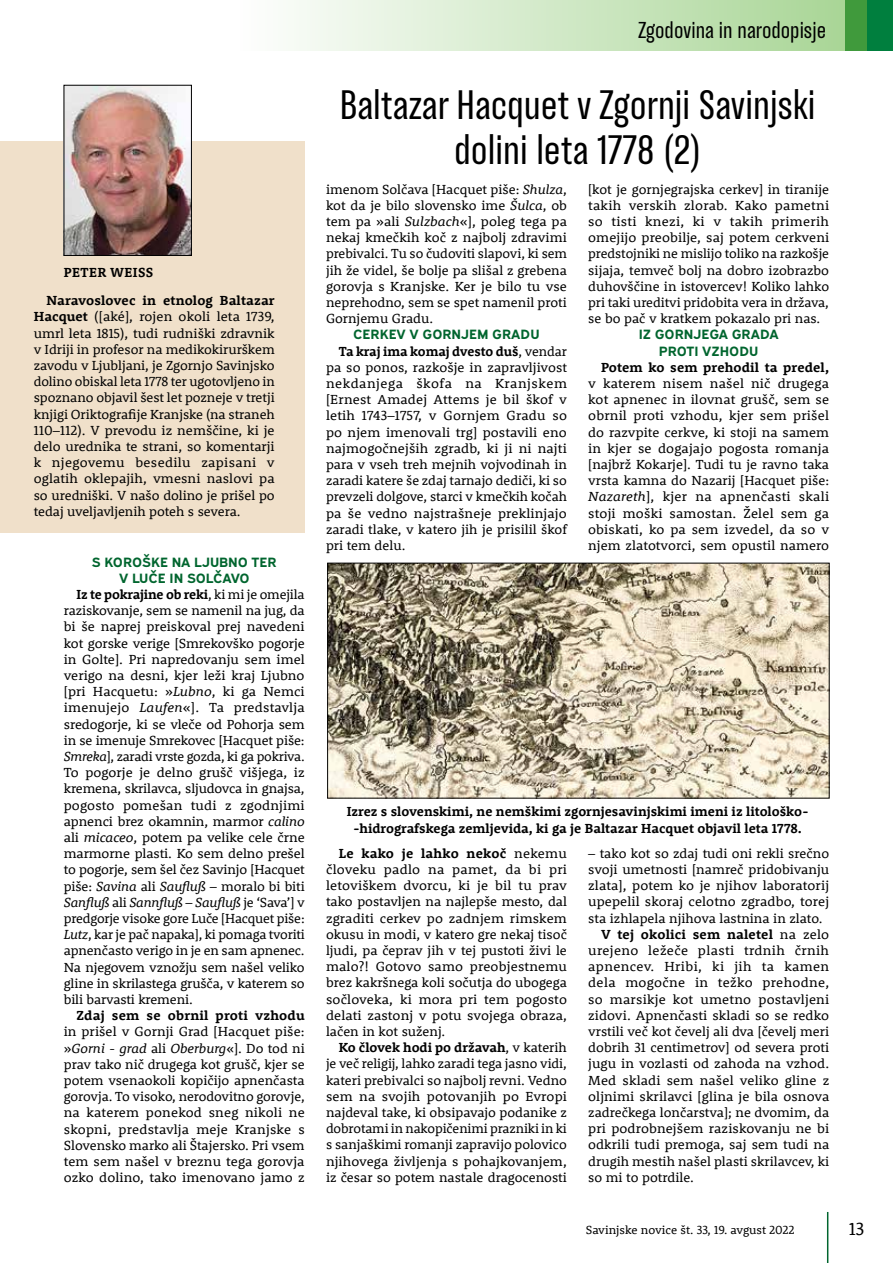
<style>
.page{position:relative;width:893px;height:1263px;background:#fff}
.page>*{position:absolute;margin:0;border:0;box-sizing:border-box;transform-origin:0 0}
.t1{font:37.5px/45px "TT Backwards Sans Regular";color:#000;text-align:center}
.t2{font:21px "TT Backwards Sans Regular";color:#000}
.t3{font:18px "Rooney";color:#000}
.t4{font:13.5px/16.2px "Rooney";color:#000;text-align:justify}
.t5{font:700 13.5px/16.2px "Rooney";color:#000;text-align:center}
.t6{font:13.5px "Rooney";letter-spacing:.025em;color:#000}
.t7{font:700 13.5px/16.2px "Expressway Rg";color:#00652e;text-align:center}
.t8{font:700 13.5px "Rooney";letter-spacing:.03em;color:#000}
.t9{font:12px "Rooney";color:#000}
.s1{font-weight:700}
.s2{font-style:italic}
.s3{font-weight:400}
</style>
<div class="page">
<div style="left:240px;top:0;width:653px;height:51px;background:linear-gradient(to right,#fefefe,#a2d28e)"></div>
<hr style="left:827px;top:1212px;width:1px;height:51px;background:#00652e">
<div style="left:846px;top:0;width:23px;height:51px;background:#409a3c"></div>
<div style="left:867px;top:0;width:26px;height:51px;background:#007f3e"></div>
<div style="left:0;top:142px;width:305px;height:391px;background:#f0e0ca"></div>
<img style="left:66px;top:87px;width:124px;height:167px">
<div style="left:64px;top:85px;width:128px;height:171px;border:1px solid #000"></div>
<img style="left:329px;top:565px;width:498px;height:231px">
<div style="left:327px;top:563px;width:502px;height:235px;border:1px solid #000"></div>
<p class="t8" style="left:64px;top:264px;width:91px">PETER WEISS</p>
<p class="t4" style="left:34px;top:292px;width:243px;text-indent:13px"><span class="s1">Naravoslovec in etnolog Baltazar Hacquet</span> ([aké], rojen okoli leta 1739, umrl leta 1815), tudi rudniški zdravnik v Idriji in profesor na medikokirurškem zavodu v Ljubljani, je Zgornjo Savinjsko dolino obiskal leta 1778 ter ugotovljeno in spoznano objavil šest let pozneje v tretji knjigi Oriktografije Kranjske (na straneh 110–112). V prevodu iz nemščine, ki je delo urednika te strani, so komentarji k njegovemu besedilu zapisani v oglatih oklepajih, vmesni naslovi pa so uredniški. V našo dolino je prišel po tedaj uveljavljenih poteh s severa.</p>
<p class="t7" style="left:92px;top:552px;width:186px">S KOROŠKE NA LJUBNO TER<br>V LUČE IN SOLČAVO</p>
<p class="t4" style="left:64px;top:586px;width:243px;text-indent:13px"><span class="s1">Iz te pokrajine ob reki</span>, ki mi je omejila raziskovanje, sem se namenil na jug, da bi še naprej preiskoval prej navedeni kot gorske verige [Smrekovško pogorje in Golte]. Pri napredovanju sem imel verigo na desni, kjer leži kraj Ljubno [pri Hacquetu: »<span class="s2">Lubno</span>, ki ga Nemci imenujejo <span class="s2">Laufen</span>«]. Ta predstavlja sredogorje, ki se vleče od Pohorja sem in se imenuje Smrekovec [Hacquet piše:<br><span class="s2">Smreka</span>], zaradi vrste gozda, ki ga pokriva.<br>To pogorje je delno grušč višjega, iz kremena, skrilavca, sljudovca in gnajsa, pogosto pomešan tudi z zgodnjimi apnenci brez okamnin, marmor <span class="s2">calino </span>ali <span class="s2">micaceo</span>, potem pa velike cele črne marmorne plasti. Ko sem delno prešel to pogorje, sem šel čez Savinjo [Hacquet piše: <span class="s2">Savina</span> ali <span class="s2">Saufluß</span> – moralo bi biti <span class="s2">Sanfluß</span> ali <span class="s2">Sannfluß</span> – <span class="s2">Saufluß</span> je ‘Sava’] v predgorje visoke gore Luče [Hacquet piše:<br><span class="s2">Lutz</span>, kar je pač napaka], ki pomaga tvoriti apnenčasto verigo in je en sam apnenec.<br>Na njegovem vznožju sem našel veliko gline in skrilastega grušča, v katerem so bili barvasti kremeni.</p>
<p class="t5" style="left:77px;top:1007px;width:230px">Zdaj sem se obrnil proti vzhodu</p>
<p class="t4" style="left:64px;top:1023px;width:243px">in prišel v Gornji Grad [Hacquet piše: »<span class="s2">Gorni - grad</span> ali <span class="s2">Oberburg</span>«]. Do tod ni prav tako nič drugega kot grušč, kjer se potem vsenaokoli kopičijo apnenčasta gorovja. To visoko, nerodovitno gorovje, na katerem ponekod sneg nikoli ne skopni, predstavlja meje Kranjske s Slovensko marko ali Štajersko. Pri vsem tem sem našel v breznu tega gorovja ozko dolino, tako imenovano jamo z</p>
<h2 class="t2" style="left:638px;top:17px;width:189px">Zgodovina in narodopisje</h2>
<h1 class="t1" style="left:340px;top:83px;width:477px">Baltazar Hacquet v Zgornji Savinjski dolini leta 1778 (2)</h1>
<p class="t4" style="left:326px;top:180px;width:243px">imenom Solčava [Hacquet piše: <span class="s2">Shulza</span>, kot da je bilo slovensko ime <span class="s2">Šulca</span>, ob tem pa »ali <span class="s2">Sulzbach</span>«], poleg tega pa nekaj kmečkih koč z najbolj zdravimi prebivalci. Tu so čudoviti slapovi, ki sem jih že videl, še bolje pa slišal z grebena gorovja s Kranjske. Ker je bilo tu vse neprehodno, sem se spet namenil proti Gornjemu Gradu.</p>
<p class="t7" style="left:353px;top:325px;width:188px">CERKEV V GORNJEM GRADU</p>
<p class="t4" style="left:326px;top:342px;width:243px;text-indent:13px"><span class="s1">Ta kraj ima komaj dvesto duš</span>, vendar pa so ponos, razkošje in zapravljivost nekdanjega škofa na Kranjskem [Ernest Amadej Attems je bil škof v letih 1743–1757, v Gornjem Gradu so po njem imenovali trg] postavili eno najmogočnejših zgradb, ki ji ni najti para v vseh treh mejnih vojvodinah in zaradi katere še zdaj tarnajo dediči, ki so prevzeli dolgove, starci v kmečkih kočah pa še vedno najstrašneje preklinjajo zaradi tlake, v katero jih je prisilil škof pri tem delu.</p>
<p class="t4" style="left:588px;top:180px;width:243px">[kot je gornjegrajska cerkev] in tiranije takih verskih zlorab. Kako pametni so tisti knezi, ki v takih primerih omejijo preobilje, saj potem cerkveni predstojniki ne mislijo toliko na razkošje sijaja, temveč bolj na dobro izobrazbo duhovščine in istovercev! Koliko lahko pri taki ureditvi pridobita vera in država, se bo pač v kratkem pokazalo pri nas.</p>
<p class="t7" style="left:639px;top:325px;width:141px">IZ GORNJEGA GRADA<br>PROTI VZHODU</p>
<p class="t5" style="left:601px;top:359px;width:230px">Potem ko sem prehodil ta predel,</p>
<p class="t4" style="left:588px;top:375px;width:243px">v katerem nisem našel nič drugega kot apnenec in ilovnat grušč, sem se obrnil proti vzhodu, kjer sem prišel do razvpite cerkve, ki stoji na samem in kjer se dogajajo pogosta romanja [najbrž Kokarje]. Tudi tu je ravno taka vrsta kamna do Nazarij [Hacquet piše:<br><span class="s2">Nazareth</span>], kjer na apnenčasti skali stoji moški samostan. Želel sem ga obiskati, ko pa sem izvedel, da so v njem zlatotvorci, sem opustil namero</p>
<p class="t5" style="left:347px;top:803px;width:463px">Izrez s slovenskimi, ne nemškimi zgornjesavinjskimi imeni iz litološko--hidrografskega zemljevida, ki ga je Baltazar Hacquet objavil leta 1778.</p>
<p class="t4" style="left:326px;top:845px;width:243px;text-indent:13px"><span class="s1">Le kako je lahko nekoč</span> nekemu človeku padlo na pamet, da bi pri letoviškem dvorcu, ki je bil tu prav tako postavljen na najlepše mesto, dal zgraditi cerkev po zadnjem rimskem okusu in modi, v katero gre nekaj tisoč ljudi, pa čeprav jih v tej pustoti živi le malo?! Gotovo samo preobjestnemu brez kakršnega koli sočutja do ubogega sočloveka, ki mora pri tem pogosto delati zastonj v potu svojega obraza, lačen in kot suženj.</p>
<p class="t4" style="left:326px;top:1039px;width:243px;text-indent:13px"><span class="s1">Ko človek hodi po državah</span>, v katerih je več religij, lahko zaradi tega jasno vidi, kateri prebivalci so najbolj revni. Vedno sem na svojih potovanjih po Evropi najdeval take, ki obsipavajo podanike z dobrotami in nakopičenimi prazniki in ki s sanjaškimi romanji zapravijo polovico njihovega življenja s pohajkovanjem, iz česar so potem nastale dragocenosti</p>
<p class="t4" style="left:588px;top:845px;width:242px">– tako kot so zdaj tudi oni rekli srečno</p>
<p class="t4" style="left:588px;top:861px;width:243px">svoji umetnosti [namreč pridobivanju</p>
<p class="t4" style="left:588px;top:877px;width:242px">zlata], potem ko je njihov laboratorij</p>
<p class="t4" style="left:588px;top:893px;width:242px">upepelil skoraj celotno zgradbo, torej</p>
<p class="t4" style="left:588px;top:909px;width:236px">sta izhlapela njihova lastnina in zlato.</p>
<p class="t5" style="left:601px;top:926px;width:230px">V tej okolici sem naletel <span class="s3">na zelo</span></p>
<p class="t6" style="left:588px;top:941px;width:242px">urejeno ležeče plasti trdnih črnih</p>
<p class="t6" style="left:588px;top:958px;width:243px">apnencev. Hribi, ki jih ta kamen</p>
<p class="t6" style="left:588px;top:974px;width:242px">dela mogočne in težko prehodne,</p>
<p class="t4" style="left:588px;top:990px;width:243px">so marsikje kot umetno postavljeni</p>
<p class="t4" style="left:588px;top:1007px;width:242px">zidovi. Apnenčasti skladi so se redko</p>
<p class="t4" style="left:588px;top:1023px;width:242px">vrstili več kot čevelj ali dva [čevelj meri</p>
<p class="t4" style="left:588px;top:1039px;width:242px">dobrih 31 centimetrov] od severa proti</p>
<p class="t4" style="left:588px;top:1055px;width:242px">jugu in vozlasti od zahoda na vzhod.</p>
<p class="t4" style="left:588px;top:1071px;width:242px">Med skladi sem našel veliko gline z</p>
<p class="t4" style="left:588px;top:1088px;width:243px">oljnimi skrilavci [glina je bila osnova</p>
<p class="t4" style="left:588px;top:1104px;width:242px">zadrečkega lončarstva]; ne dvomim, da</p>
<p class="t4" style="left:588px;top:1120px;width:242px">pri podrobnejšem raziskovanju ne bi</p>
<p class="t4" style="left:588px;top:1136px;width:243px">odkrili tudi premoga, saj sem tudi na</p>
<p class="t4" style="left:588px;top:1152px;width:242px">drugih mestih našel plasti skrilavcev, ki</p>
<p class="t4" style="left:588px;top:1169px;width:107px">so mi to potrdile.</p>
<p class="t9" style="left:586px;top:1221px;width:210px">Savinjske novice št. 33, 19. avgust 2022</p>
<h3 class="t3" style="left:849px;top:1216px;width:17px">13</h3>
</div>
